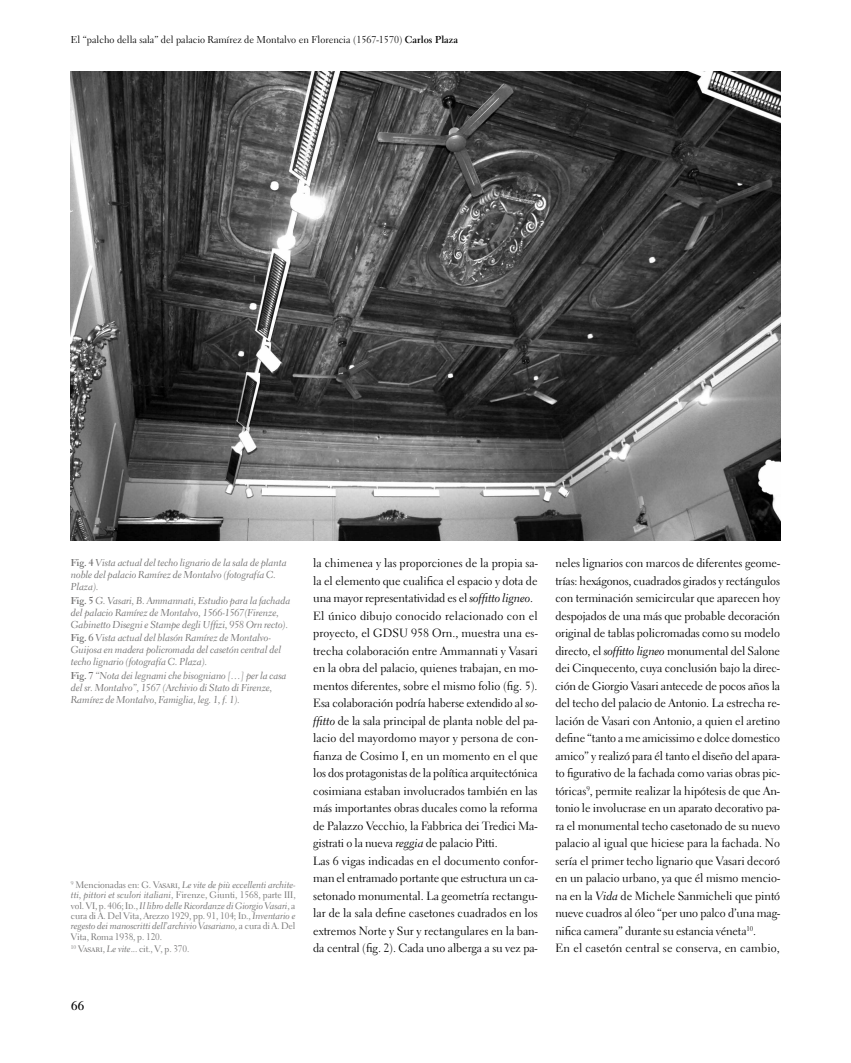
<style>
.page{position:relative;width:851px;height:1063px;background:#fff}
.page>*{position:absolute;margin:0;border:0;box-sizing:border-box;transform-origin:0 0}
.t1{font:700 12.5px "Electra LT Std";color:#000}
.t2{font:11.88px/17.5px "Electra LT Std";letter-spacing:-.005em;color:#000}
.t3{font:10px/12px "Electra LT Std Cursive";letter-spacing:-.01em;color:#706f6f}
.t4{font:10px "Electra LT Std";color:#000}
.t5{font:9.38px "Electra LT Std Cursive";letter-spacing:-.01em;color:#706f6f}
.t6{font:9.38px/12.1px "Electra LT Std";letter-spacing:-.01em;color:#706f6f}
.s1{font-weight:700}
.s2{font-family:"Electra LT Std";font-weight:700}
.s3{font-family:"Electra LT Std"}
.s4{font-family:"Electra LT Std Cursive"}
</style>
<div class="page">
<img style="left:71px;top:71px;width:708px;height:469px">
<p class="t4" style="left:71px;top:33px;width:388px">El “palcho della sala” del palacio Ramírez de Montalvo en Florencia (1567-1570) <span class="s1">Carlos Plaza</span></p>
<p class="t3" style="left:71px;top:556px;width:217px"><span class="s2">Fig. 4</span> Vista actual del techo lignario de la sala de planta noble del palacio Ramírez de Montalvo (fotografía C.<br>Plaza).</p>
<p class="t3" style="left:71px;top:594px;width:221px"><span class="s2">Fig. 5</span> G. Vasari, B. Ammannati, Estudio para la fachada del palacio Ramírez de Montalvo, 1566-1567(Firenze,<br>Gabinetto Disegni e Stampe degli Uffizi, 958 Orn recto).</p>
<p class="t3" style="left:71px;top:632px;width:212px"><span class="s2">Fig. 6</span> Vista actual del blasón Ramírez de Montalvo-<br>Guijosa en madera policromada del casetón central del techo lignario (fotografía C. Plaza).</p>
<p class="t3" style="left:71px;top:670px;width:217px"><span class="s2">Fig. 7</span> “Nota dei legnami che bisogniano […] per la casa del sr. Montalvo”, 1567 (Archivio di Stato di Firenze,<br>Ramírez de Montalvo, Famiglia, leg. 1, f. 1).</p>
<p class="t5" style="left:71px;top:879px;width:226px"><sup>9</sup> <span class="s3">Mencionadas en: G. Vasari,</span> Le vite de più eccellenti archite-</p>
<p class="t6" style="left:71px;top:889px;width:226px"><span class="s4">tti, pittori et sculori italiani</span>, Firenze, Giunti, 1568, parte III,</p>
<p class="t5" style="left:71px;top:900px;width:226px"><span class="s3">vol. VI, p. 406; Id.,</span> Il libro delle Ricordanze di Giorgio Vasari<span class="s3">, a</span></p>
<p class="t6" style="left:71px;top:910px;width:226px">cura di A. Del Vita, Arezzo 1929, pp. 91, 104; Id., <span class="s4">Inventario e</span></p>
<p class="t5" style="left:71px;top:921px;width:226px">regesto dei manoscritti dell’archivio Vasariano<span class="s3">, a cura di A. Del</span></p>
<p class="t6" style="left:71px;top:931px;width:120px">Vita, Roma 1938, p. 120.<br><sup>10</sup> Vasari, <span class="s4">Le vite</span>... cit., V, p. 370.</p>
<p class="t2" style="left:313px;top:554px;width:226px">la chimenea y las proporciones de la propia sa&shy;la el elemento que cualifica el espacio y dota de una mayor representatividad es el <span class="s4">soffitto ligneo</span>.<br>El único dibujo conocido relacionado con el proyecto, el GDSU 958 Orn., muestra una es&shy;trecha colaboración entre Ammannati y Vasari en la obra del palacio, quienes trabajan, en mo&shy;mentos diferentes, sobre el mismo folio (fig. 5).<br>Esa colaboración podría haberse extendido al <span class="s4">so&shy;ffitto</span> de la sala principal de planta noble del pa&shy;lacio del mayordomo mayor y persona de con&shy;fianza de Cosimo I, en un momento en el que los dos protagonistas de la política arquitectónica cosimiana estaban involucrados también en las más importantes obras ducales como la reforma de Palazzo Vecchio, la Fabbrica dei Tredici Ma&shy;gistrati o la nueva <span class="s4">reggia</span> de palacio Pitti.<br>Las 6 vigas indicadas en el documento confor&shy;man el entramado portante que estructura un ca&shy;setonado monumental. La geometría rectangu&shy;lar de la sala define casetones cuadrados en los extremos Norte y Sur y rectangulares en la ban&shy;da central (fig. 2). Cada uno alberga a su vez pa-</p>
<p class="t2" style="left:555px;top:554px;width:226px">neles lignarios con marcos de diferentes geome&shy;trías: hexágonos, cuadrados girados y rectángulos con terminación semicircular que aparecen hoy despojados de una más que probable decoración original de tablas policromadas como su modelo directo, el <span class="s4">soffitto ligneo</span> monumental del Salone dei Cinquecento, cuya conclusión bajo la direc&shy;ción de Giorgio Vasari antecede de pocos años la del techo del palacio de Antonio. La estrecha re&shy;lación de Vasari con Antonio, a quien el aretino define “tanto a me amicissimo e dolce domestico amico” y realizó para él tanto el diseño del apara&shy;to figurativo de la fachada como varias obras pic&shy;tóricas<sup>9</sup>, permite realizar la hipótesis de que An&shy;tonio le involucrase en un aparato decorativo pa&shy;ra el monumental techo casetonado de su nuevo palacio al igual que hiciese para la fachada. No sería el primer techo lignario que Vasari decoró en un palacio urbano, ya que él mismo mencio&shy;na en la <span class="s4">Vida</span> de Michele Sanmicheli que pintó nueve cuadros al óleo “per uno palco d’una mag&shy;nifica camera” durante su estancia véneta<sup>10</sup>.<br>En el casetón central se conserva, en cambio,</p>
<p class="t1" style="left:71px;top:998px;width:14px">66</p>
</div>
